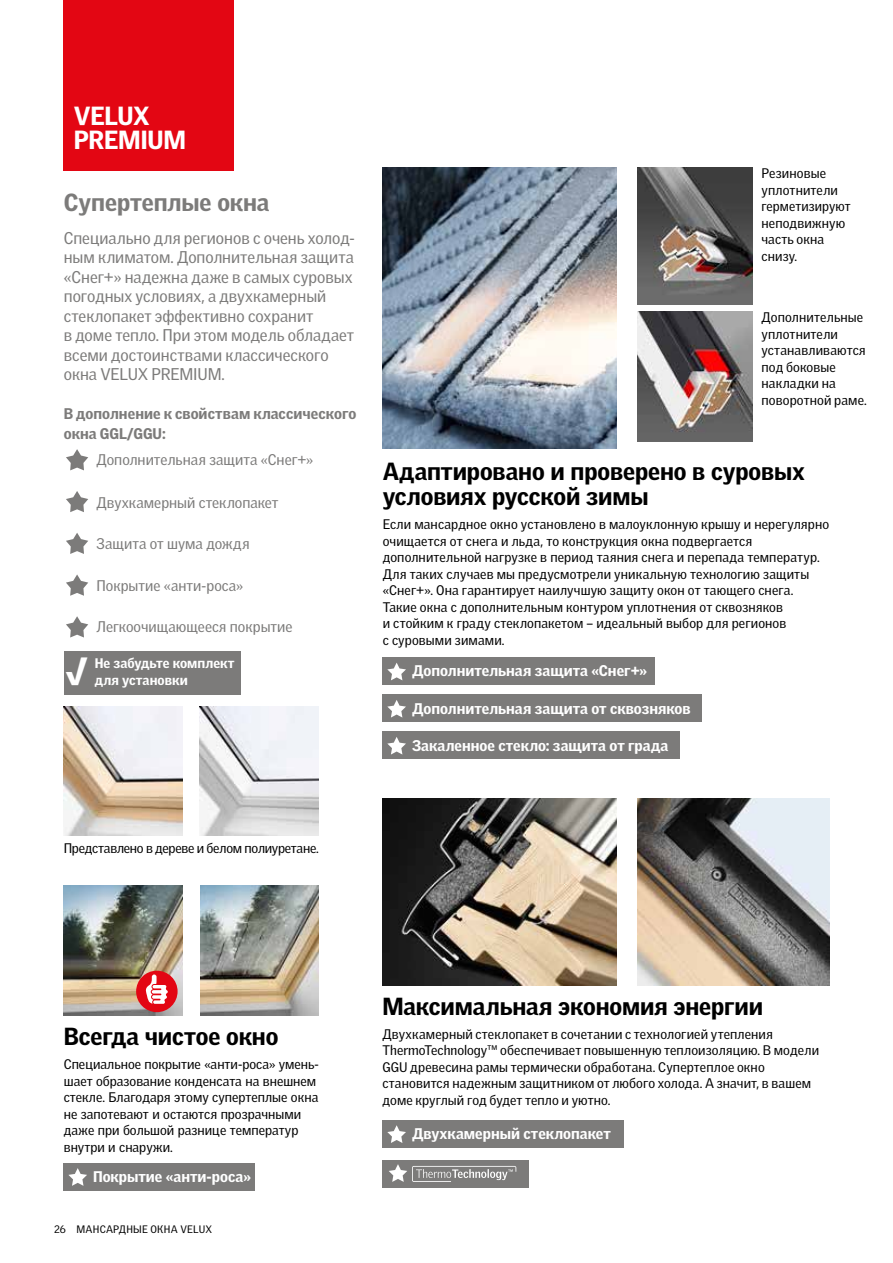
<style>
.page{position:relative;width:893px;height:1263px;background:#fff}
.page>*{position:absolute;margin:0;border:0;box-sizing:border-box;transform-origin:0 0}
.t1{font:900 38.25px "Velux Gothic";color:#fff}
.t2{font:900 25.5px/24px "Velux Gothic";letter-spacing:-.015em;color:#fff}
.t3{font:900 24px/25.5px "Velux Gothic";letter-spacing:-.005em;color:#000}
.t4{font:900 24px "Velux Gothic";letter-spacing:-.005em;color:#7c7b7a}
.t5{font:16.5px/19.5px "Velux Gothic";color:#7c7b7a}
.t6{font:900 15px "Velux Gothic";color:#fff}
.t7{font:15px "Velux Gothic";color:#7c7b7a}
.t8{font:900 15px/19.5px "Velux Gothic";letter-spacing:.005em;color:#7c7b7a}
.t9{font:13.5px/16.5px "Velux Gothic";letter-spacing:.005em;color:#000}
.t10{font:13.5px "Velux Gothic";letter-spacing:-.02em;color:#000}
.t11{font:900 13.5px "Velux Gothic";color:#fff}
.t12{font:10.5px "Velux Gothic";letter-spacing:.015em;color:#000}
</style>
<div class="page">
<div style="left:63px;top:0;width:170px;height:170px;background:#e30613"></div>
<img style="left:383px;top:798px;width:234px;height:187px">
<img style="left:638px;top:312px;width:114px;height:130px">
<img style="left:638px;top:168px;width:114px;height:136px">
<div style="left:382px;top:658px;width:273px;height:27px;background:#7c7b7a"></div>
<svg style="left:387px;top:663px;width:19px;height:17px"></svg>
<div style="left:382px;top:695px;width:320px;height:27px;background:#7c7b7a"></div>
<div style="left:382px;top:732px;width:298px;height:27px;background:#7c7b7a"></div>
<svg style="left:387px;top:700px;width:19px;height:17px"></svg>
<svg style="left:387px;top:737px;width:19px;height:17px"></svg>
<img style="left:383px;top:168px;width:234px;height:281px">
<svg style="left:66px;top:449px;width:22px;height:21px"></svg>
<svg style="left:66px;top:491px;width:22px;height:21px"></svg>
<svg style="left:66px;top:574px;width:22px;height:22px"></svg>
<svg style="left:66px;top:616px;width:22px;height:21px"></svg>
<svg style="left:66px;top:533px;width:22px;height:21px"></svg>
<div style="left:64px;top:1163px;width:191px;height:27px;background:#7c7b7a"></div>
<svg style="left:68px;top:1168px;width:19px;height:18px"></svg>
<img style="left:200px;top:885px;width:119px;height:130px">
<img style="left:64px;top:885px;width:118px;height:130px">
<div style="left:136px;top:971px;width:42px;height:41px;background:#e30613;border-radius:50%"></div>
<svg style="left:145px;top:974px;width:23px;height:30px"></svg>
<div style="left:382px;top:1120px;width:242px;height:27px;background:#7c7b7a"></div>
<svg style="left:387px;top:1125px;width:19px;height:18px"></svg>
<div style="left:382px;top:1160px;width:147px;height:27px;background:#7c7b7a"></div>
<svg style="left:389px;top:1164px;width:127px;height:18px"></svg>
<img style="left:638px;top:798px;width:191px;height:187px">
<img style="left:200px;top:706px;width:119px;height:130px">
<img style="left:64px;top:706px;width:118px;height:130px">
<div style="left:64px;top:651px;width:176px;height:43px;background:#7c7b7a"></div>
<h2 class="t2" style="left:74px;top:104px;width:114px">VELUX<br>PREMIUM</h2>
<h3 class="t4" style="left:64px;top:187px;width:207px">Супертеплые окна</h3>
<p class="t5" style="left:64px;top:228px;width:293px">Специально для регионов с очень холод&shy;ным климатом. Дополнительная защита «Снег+» надежна даже в самых суровых погодных условиях, а двухкамерный стеклопакет эффективно сохранит<br>в доме тепло. При этом модель обладает всеми достоинствами классического окна VELUX PREMIUM.</p>
<p class="t8" style="left:64px;top:404px;width:294px">В дополнение к свойствам классического окна GGL/GGU:</p>
<p class="t7" style="left:97px;top:450px;width:218px">Дополнительная защита «Снег+»</p>
<p class="t7" style="left:97px;top:494px;width:184px">Двухкамерный стеклопакет</p>
<p class="t7" style="left:97px;top:535px;width:155px">Защита от шума дождя</p>
<p class="t7" style="left:97px;top:577px;width:148px">Покрытие «анти-роса»</p>
<p class="t7" style="left:97px;top:618px;width:198px">Легкоочищающееся покрытие</p>
<p class="t11" style="left:95px;top:655px;width:141px">Не забудьте комплект</p>
<h1 class="t1" style="left:65px;top:647px;width:25px">√</h1>
<p class="t11" style="left:95px;top:671px;width:94px">для установки</p>
<p class="t9" style="left:761px;top:165px;width:91px">Резиновые уплотнители герметизируют неподвижную часть окна снизу.</p>
<p class="t9" style="left:761px;top:309px;width:107px">Дополнительные уплотнители устанавливаются под боковые накладки на поворотной раме.</p>
<h3 class="t3" style="left:383px;top:458px;width:424px">Адаптировано и проверено в суровых условиях русской зимы</h3>
<p class="t9" style="left:383px;top:516px;width:448px">Если мансардное окно установлено в малоуклонную крышу и нерегулярно очищается от снега и льда, то конструкция окна подвергается дополнительной нагрузке в период таяния снега и перепада температур.<br>Для таких случаев мы предусмотрели уникальную технологию защиты «Снег+». Она гарантирует наилучшую защиту окон от тающего снега.<br>Такие окна с дополнительным контуром уплотнения от сквозняков<br>и стойким к граду стеклопакетом – идеальный выбор для регионов<br>с суровыми зимами.</p>
<p class="t6" style="left:412px;top:661px;width:237px">Дополнительная защита «Снег+»</p>
<p class="t6" style="left:412px;top:699px;width:280px">Дополнительная защита от сквозняков</p>
<p class="t6" style="left:412px;top:735px;width:258px">Закаленное стекло: защита от града</p>
<p class="t10" style="left:64px;top:840px;width:257px">Представлено в дереве и белом полиуретане.</p>
<h3 class="t3" style="left:64px;top:1024px;width:216px">Всегда чистое окно</h3>
<p class="t9" style="left:64px;top:1056px;width:257px">Специальное покрытие «анти-роса» умень&shy;шает образование конденсата на внешнем стекле. Благодаря этому супертеплые окна не запотевают и остаются прозрачными даже при большой разнице температур внутри и снаружи.</p>
<p class="t6" style="left:93px;top:1167px;width:159px">Покрытие «анти-роса»</p>
<p class="t12" style="left:54px;top:1223px;width:160px">26 МАНСАРДНЫЕ ОКНА VELUX</p>
<h3 class="t3" style="left:382px;top:993px;width:382px">Максимальная экономия энергии</h3>
<p class="t9" style="left:382px;top:1025px;width:438px">Двухкамерный стеклопакет в сочетании с технологией утепления ThermoTechnology™ обеспечивает повышенную теплоизоляцию. В модели GGU древесина рамы термически обработана. Супертеплое окно становится надежным защитником от любого холода. А значит, в вашем доме круглый год будет тепло и уютно.</p>
<p class="t6" style="left:412px;top:1124px;width:200px">Двухкамерный стеклопакет</p>
</div>
